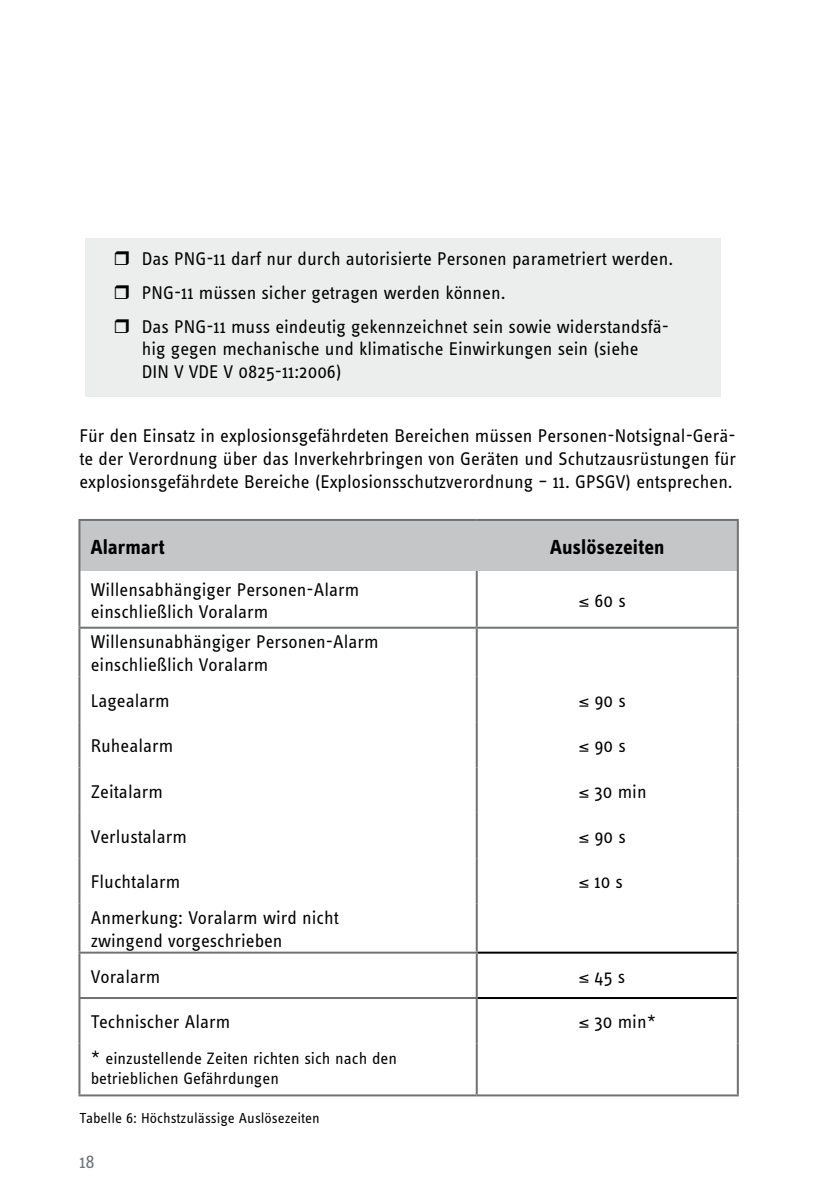
<style>
.page{position:relative;width:840px;height:1191px;background:#fff}
.page>*{position:absolute;margin:0;border:0;box-sizing:border-box;transform-origin:0 0}
.t1{font:700 21px "Info OT Text";color:#000}
.t2{font:19px/22.6px "Info OT Text";color:#000}
.t3{font:19px "Info OT Text";color:#707173}
.t4{font:17px/20px "Info OT Text";color:#000}
.t5{font:15px "Info OT Text";color:#000}
.s1{font-size:19px}
</style>
<div class="page">
<div style="left:85px;top:238px;width:635px;height:159px;background:#eceded"></div>
<div style="left:80px;top:521px;width:656px;height:50px;background:#c5c6c8"></div>
<hr style="left:78px;top:571px;width:2px;height:55px;background:#707173">
<hr style="left:475px;top:571px;width:2px;height:55px;background:#707173">
<hr style="left:736px;top:571px;width:2px;height:55px;background:#707173">
<hr style="left:78px;top:626px;width:398px;height:2px;background:#707173">
<hr style="left:78px;top:628px;width:2px;height:48px;background:#707173">
<hr style="left:476px;top:626px;width:262px;height:2px;background:#707173">
<hr style="left:475px;top:628px;width:2px;height:48px;background:#707173">
<hr style="left:736px;top:628px;width:2px;height:48px;background:#707173">
<hr style="left:78px;top:676px;width:2px;height:46px;background:#707173">
<hr style="left:475px;top:676px;width:2px;height:46px;background:#707173">
<hr style="left:736px;top:676px;width:2px;height:46px;background:#707173">
<hr style="left:78px;top:813px;width:2px;height:45px;background:#707173">
<hr style="left:475px;top:813px;width:2px;height:45px;background:#707173">
<hr style="left:736px;top:813px;width:2px;height:45px;background:#707173">
<hr style="left:78px;top:858px;width:2px;height:45px;background:#707173">
<hr style="left:475px;top:858px;width:2px;height:45px;background:#707173">
<hr style="left:736px;top:858px;width:2px;height:45px;background:#707173">
<hr style="left:78px;top:903px;width:2px;height:48px;background:#707173">
<hr style="left:475px;top:903px;width:2px;height:48px;background:#707173">
<hr style="left:736px;top:903px;width:2px;height:49px;background:#707173">
<hr style="left:78px;top:951px;width:399px;height:2px;background:#707173">
<hr style="left:78px;top:953px;width:2px;height:44px;background:#707173">
<hr style="left:475px;top:953px;width:2px;height:44px;background:#707173">
<hr style="left:736px;top:952px;width:2px;height:46px;background:#707173">
<hr style="left:78px;top:997px;width:399px;height:2px;background:#707173">
<hr style="left:78px;top:999px;width:2px;height:44px;background:#707173">
<hr style="left:475px;top:999px;width:2px;height:44px;background:#707173">
<hr style="left:736px;top:998px;width:2px;height:45px;background:#707173">
<hr style="left:78px;top:1043px;width:2px;height:51px;background:#707173">
<hr style="left:475px;top:1043px;width:2px;height:51px;background:#707173">
<hr style="left:736px;top:1043px;width:2px;height:51px;background:#707173">
<hr style="left:78px;top:1094px;width:398px;height:2px;background:#707173">
<hr style="left:476px;top:1094px;width:262px;height:2px;background:#707173">
<hr style="left:477px;top:951px;width:259px;height:2px;background:#000">
<hr style="left:477px;top:997px;width:259px;height:2px;background:#000">
<hr style="left:78px;top:519px;width:398px;height:2px;background:#707173">
<hr style="left:78px;top:521px;width:2px;height:50px;background:#707173">
<hr style="left:476px;top:519px;width:262px;height:2px;background:#707173">
<hr style="left:736px;top:521px;width:2px;height:50px;background:#707173">
<hr style="left:78px;top:722px;width:2px;height:45px;background:#707173">
<hr style="left:736px;top:722px;width:2px;height:45px;background:#707173">
<hr style="left:78px;top:767px;width:2px;height:46px;background:#707173">
<hr style="left:736px;top:767px;width:2px;height:46px;background:#707173">
<hr style="left:475px;top:722px;width:2px;height:45px;background:#707173">
<hr style="left:475px;top:767px;width:2px;height:46px;background:#707173">
<p class="t2" style="left:142px;top:241px;width:532px;line-height:34px">Das PNG-11 darf nur durch autorisierte Personen parametriert werden.<br>PNG-11 müssen sicher getragen werden können.<br>Das PNG-11 muss eindeutig gekennzeichnet sein sowie widerstandsfä-</p>
<p class="t2" style="left:142px;top:337px;width:498px">hig gegen mechanische und klimatische Einwirkungen sein (siehe<br>DIN V VDE V 0825-11:2006)</p>
<p class="t2" style="left:79px;top:424px;width:657px;text-align:justify">Für den Einsatz in explosionsgefährdeten Bereichen müssen Personen-Notsignal-Gerä&shy;te der Verordnung über das Inverkehrbringen von Geräten und Schutzausrüstungen für explosionsgefährdete Bereiche (Explosionsschutzverordnung – 11. GPSGV) entsprechen.</p>
<p class="t1" style="left:91px;top:534px;width:75px">Alarmart</p>
<p class="t1" style="left:550px;top:534px;width:116px">Auslösezeiten</p>
<p class="t2" style="left:91px;top:577px;width:270px">Willensabhängiger Personen-Alarm einschließlich Voralarm</p>
<p class="t2" style="left:578px;top:589px;width:48px">≤ 60 s</p>
<p class="t2" style="left:91px;top:630px;width:289px">Willensunabhängiger Personen-Alarm einschließlich Voralarm</p>
<p class="t2" style="left:91px;top:689px;width:80px">Lagealarm</p>
<p class="t2" style="left:578px;top:689px;width:48px">≤ 90 s</p>
<p class="t2" style="left:91px;top:734px;width:84px">Ruhealarm</p>
<p class="t2" style="left:578px;top:734px;width:48px">≤ 90 s</p>
<p class="t2" style="left:91px;top:779px;width:74px">Zeitalarm</p>
<p class="t2" style="left:578px;top:779px;width:69px">≤ 30 min</p>
<p class="t2" style="left:91px;top:825px;width:98px">Verlustalarm</p>
<p class="t2" style="left:578px;top:825px;width:48px">≤ 90 s</p>
<p class="t2" style="left:91px;top:870px;width:91px">Fluchtalarm</p>
<p class="t2" style="left:578px;top:870px;width:45px">≤ 10 s</p>
<p class="t2" style="left:91px;top:906px;width:249px">Anmerkung: Voralarm wird nicht zwingend vorgeschrieben</p>
<p class="t2" style="left:91px;top:965px;width:71px">Voralarm</p>
<p class="t2" style="left:578px;top:965px;width:48px">≤ 45 s</p>
<p class="t2" style="left:91px;top:1010px;width:141px">Technischer Alarm</p>
<p class="t2" style="left:578px;top:1010px;width:79px">≤ 30 min*</p>
<p class="t4" style="left:91px;top:1048px;width:307px"><span class="s1">*</span> einzustellende Zeiten richten sich nach den betrieblichen Gefährdungen</p>
<p class="t5" style="left:79px;top:1108px;width:242px">Tabelle 6: Höchstzulässige Auslösezeiten</p>
<p class="t3" style="left:79px;top:1150px;width:17px">18</p>
</div>
